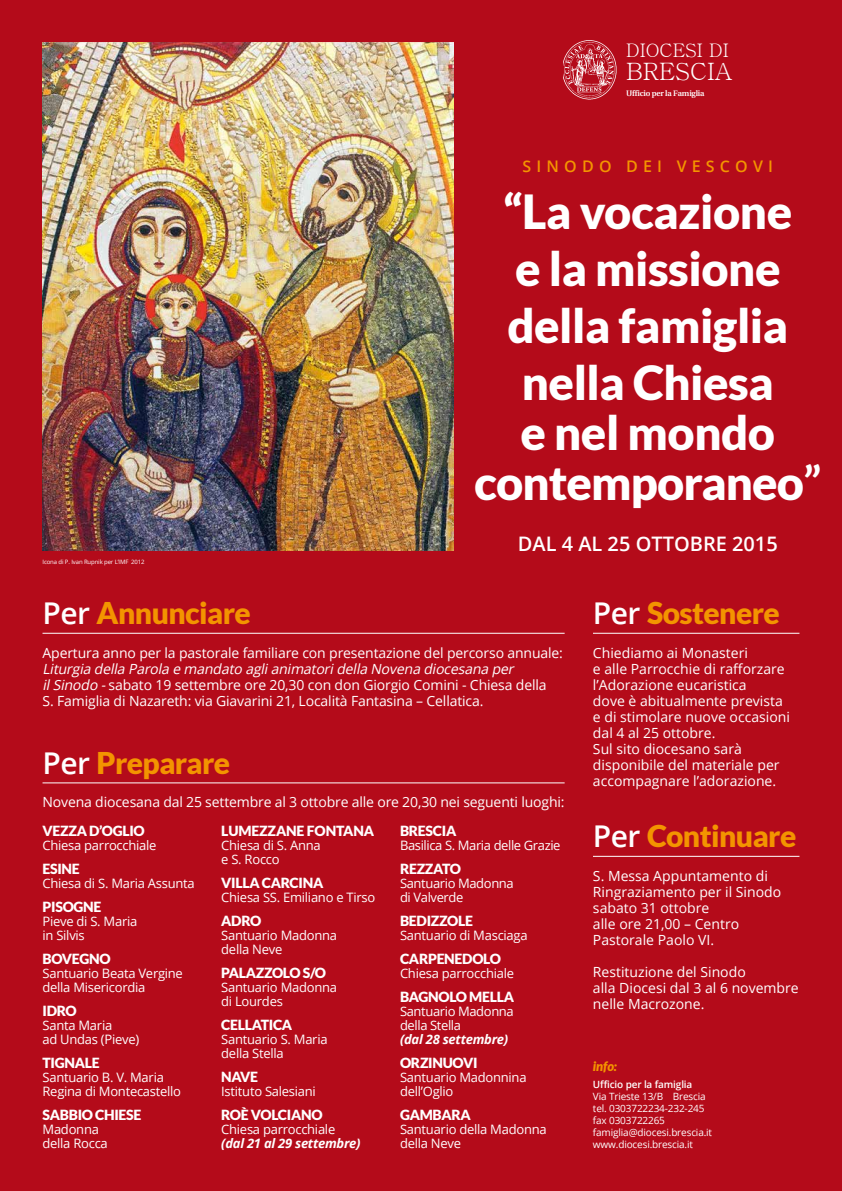
<style>
.page{position:relative;width:842px;height:1191px;background:#b40b1a}
.page>*{position:absolute;margin:0;border:0;box-sizing:border-box;transform-origin:0 0}
.t1{font:900 47px/56.9px "Lato";letter-spacing:-.01em;color:#fff;text-align:center}
.t2{font:900 30px "Lato";letter-spacing:-.02em;color:#f39400}
.t3{font:23.9px "Batang";color:#fff}
.t4{font:600 20px "Open Sans";color:#fff}
.t5{font:18.7px "Batang";color:#fff}
.t6{font:600 16px "Open Sans";letter-spacing:.325em;color:#f39400}
.t7{font:14px/16.1px "Open Sans";color:#fff}
.t8{font:900 14px "Lato";letter-spacing:-.02em;color:#fff}
.t9{font:13px/14px "Open Sans";letter-spacing:-.02em;color:#fff}
.t10{font:italic 700 13px "Open Sans";letter-spacing:-.02em;color:#fff}
.t11{font:italic 900 13px "Lato";color:#f39400}
.t12{font:10px/12px "Open Sans";letter-spacing:-.015em;color:#fff}
.t13{font:600 10px "Open Sans";letter-spacing:-.015em;color:#fff}
.t14{font:700 8px "Un Batang";letter-spacing:-.02em;color:#fff}
.t15{font:6px "Open Sans";letter-spacing:-.02em;color:#fff}
.s1{font-weight:700}
.s2{font-family:"Open Sans";font-weight:600;color:#fff}
.s3{font-style:italic}
</style>
<div class="page">
<img style="left:43px;top:43px;width:411px;height:507px">
<hr style="left:43px;top:633px;width:522px;height:1px;background:#fff">
<hr style="left:43px;top:782px;width:522px;height:1px;background:#fff">
<hr style="left:593px;top:633px;width:206px;height:1px;background:#fff">
<hr style="left:593px;top:856px;width:206px;height:1px;background:#fff">
<img style="left:563px;top:40px;width:53px;height:60px">
<h3 class="t5" style="left:626px;top:41px;width:105px">DIOCESI DI</h3>
<h3 class="t3" style="left:626px;top:59px;width:108px">BRESCIA</h3>
<p class="t14" style="left:626px;top:88px;width:80px">Ufficio per la Famiglia</p>
<p class="t15" style="left:43px;top:557px;width:104px">Icona di P. Ivan Rupnik per L’IMF 2012</p>
<p class="t6" style="left:522px;top:155px;width:252px">SINODO DEI VESCOVI</p>
<h1 class="t1" style="left:503px;top:182px;width:291px">“La vocazione e la missione della famiglia nella Chiesa</h1>
<h1 class="t1" style="left:474px;top:406px;width:349px;line-height:50px">e nel mondo contemporaneo<span class="s1">”</span></h1>
<h3 class="t4" style="left:518px;top:530px;width:261px">DAL 4 AL 25 OTTOBRE 2015</h3>
<h2 class="t2" style="left:43px;top:596px;width:210px"><span class="s2">Per</span> Annunciare</h2>
<p class="t7" style="left:43px;top:644px;width:522px">Apertura anno per la pastorale familiare con presentazione del percorso annuale:</p>
<p class="t7" style="left:43px;top:660px;width:506px"><span class="s3">Liturgia della Parola e mandato aglianimatoridella Novena diocesana per ilSinodo -</span>sabato 19 settembre ore 20,30 con don Giorgio Comini - Chiesa della<br>S. Famiglia di Nazareth: via Giavarini 21, Località Fantasina – Cellatica.</p>
<h2 class="t2" style="left:43px;top:745px;width:189px"><span class="s2">Per</span> Preparare</h2>
<p class="t7" style="left:43px;top:793px;width:524px">Novena diocesana dal 25 settembre al 3 ottobre alle ore 20,30 nei seguenti luoghi:</p>
<p class="t8" style="left:43px;top:822px;width:104px">VEZZA D’OGLIO</p>
<p class="t9" style="left:43px;top:838px;width:116px">Chiesa parrocchiale</p>
<p class="t8" style="left:43px;top:860px;width:39px">ESINE</p>
<p class="t9" style="left:43px;top:876px;width:154px">Chiesa di S. Maria Assunta</p>
<p class="t8" style="left:43px;top:898px;width:60px">PISOGNE</p>
<p class="t9" style="left:43px;top:914px;width:96px">Pieve di S. Maria in Silvis</p>
<p class="t8" style="left:43px;top:950px;width:70px">BOVEGNO</p>
<p class="t9" style="left:43px;top:966px;width:142px">Santuario Beata Vergine della Misericordia</p>
<p class="t8" style="left:43px;top:1002px;width:36px">IDRO</p>
<p class="t9" style="left:43px;top:1018px;width:98px">Santa Maria<br>ad Undas (Pieve)</p>
<p class="t8" style="left:43px;top:1054px;width:59px">TIGNALE</p>
<p class="t9" style="left:43px;top:1070px;width:140px">Santuario B. V. Maria<br>Regina di Montecastello</p>
<p class="t8" style="left:43px;top:1106px;width:100px">SABBIO CHIESE</p>
<p class="t9" style="left:43px;top:1122px;width:67px">Madonna della Rocca</p>
<p class="t8" style="left:221px;top:822px;width:154px">LUMEZZANE FONTANA</p>
<p class="t9" style="left:221px;top:838px;width:101px">Chiesa di S. Anna e S. Rocco</p>
<p class="t8" style="left:221px;top:874px;width:104px">VILLA CARCINA</p>
<p class="t9" style="left:221px;top:890px;width:156px">Chiesa SS. Emiliano e Tirso</p>
<p class="t8" style="left:221px;top:912px;width:42px">ADRO</p>
<p class="t9" style="left:221px;top:928px;width:117px">Santuario Madonna della Neve</p>
<p class="t8" style="left:221px;top:964px;width:106px">PALAZZOLO S/O</p>
<p class="t9" style="left:221px;top:980px;width:117px">Santuario Madonna di Lourdes</p>
<p class="t8" style="left:221px;top:1016px;width:72px">CELLATICA</p>
<p class="t9" style="left:221px;top:1032px;width:108px">Santuario S. Maria della Stella</p>
<p class="t8" style="left:221px;top:1068px;width:38px">NAVE</p>
<p class="t9" style="left:221px;top:1084px;width:96px">Istituto Salesiani</p>
<p class="t8" style="left:221px;top:1106px;width:103px">ROÈ VOLCIANO</p>
<p class="t9" style="left:221px;top:1122px;width:116px">Chiesa parrocchiale</p>
<p class="t10" style="left:221px;top:1134px;width:141px">(dal 21 al 29 settembre)</p>
<p class="t8" style="left:400px;top:822px;width:58px">BRESCIA</p>
<p class="t9" style="left:400px;top:838px;width:162px">Basilica S. Maria delle Grazie</p>
<p class="t8" style="left:400px;top:860px;width:62px">REZZATO</p>
<p class="t9" style="left:400px;top:876px;width:115px">Santuario Madonna di Valverde</p>
<p class="t8" style="left:400px;top:912px;width:74px">BEDIZZOLE</p>
<p class="t9" style="left:400px;top:928px;width:129px">Santuario di Masciaga</p>
<p class="t8" style="left:400px;top:950px;width:102px">CARPENEDOLO</p>
<p class="t9" style="left:400px;top:966px;width:116px">Chiesa parrocchiale</p>
<p class="t8" style="left:400px;top:988px;width:115px">BAGNOLO MELLA</p>
<p class="t9" style="left:400px;top:1004px;width:115px">Santuario Madonna della Stella</p>
<p class="t10" style="left:400px;top:1030px;width:110px">(dal 28 settembre)</p>
<p class="t8" style="left:400px;top:1054px;width:79px">ORZINUOVI</p>
<p class="t9" style="left:400px;top:1070px;width:128px">Santuario Madonnina dell’Oglio</p>
<p class="t8" style="left:400px;top:1106px;width:72px">GAMBARA</p>
<p class="t9" style="left:400px;top:1122px;width:148px">Santuario della Madonna della Neve</p>
<h2 class="t2" style="left:593px;top:596px;width:188px"><span class="s2">Per</span> Sostenere</h2>
<p class="t7" style="left:593px;top:644px;width:198px">Chiediamo ai Monasteri<br>e alle Parrocchie di rafforzare l’Adorazione eucaristica<br>dove è abitualmente prevista e di stimolare nuove occasioni dal 4 al 25 ottobre.<br>Sul sito diocesano sarà disponibile del materiale per accompagnare l’adorazione.</p>
<h2 class="t2" style="left:593px;top:819px;width:205px"><span class="s2">Per</span> Continuare</h2>
<p class="t7" style="left:593px;top:867px;width:190px">S. Messa Appuntamento di<br>Ringraziamento per il Sinodo sabato 31 ottobre<br>alle ore 21,00 – Centro<br>Pastorale Paolo VI.</p>
<p class="t7" style="left:593px;top:963px;width:207px">Restituzione del Sinodo<br>alla Diocesi dal 3 al 6 novembre nelle Macrozone.</p>
<p class="t11" style="left:593px;top:1059px;width:25px">info:</p>
<p class="t13" style="left:593px;top:1078px;width:101px">Ufficio per la famiglia</p>
<p class="t12" style="left:593px;top:1090px;width:121px">Via Trieste 13/B Brescia tel. 0303722234-232-245 fax 0303722265 famiglia@diocesi.brescia.it www.diocesi.brescia.it</p>
</div>
